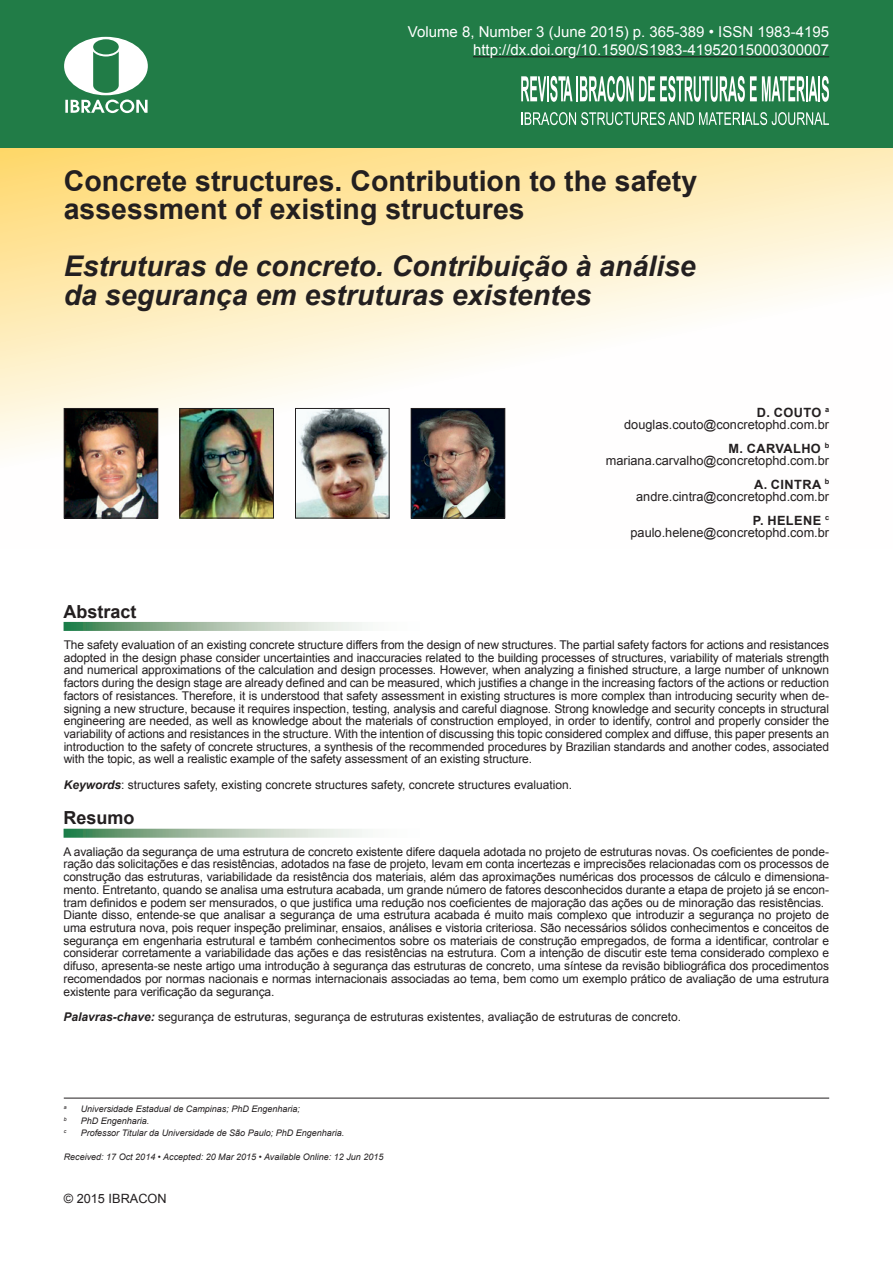
<style>
.page{position:relative;width:893px;height:1263px;background:#fff}
.page>*{position:absolute;margin:0;border:0;box-sizing:border-box;transform-origin:0 0}
.t1{font:italic 700 28.5px/28.5px "Arial";color:#231f20}
.t2{font:700 28.5px/28.5px "Arial";color:#231f20}
.t3{font:700 18px "Arial";color:#231f20}
.t4{font:15px/18px "Arial";color:#fff;text-align:right}
.t5{font:12.75px/12px "Arial";color:#231f20;text-align:right}
.t6{font:12px/12.8px "Arial";letter-spacing:-.01em;color:#231f20;text-align:justify}
.t7{font:italic 9px "Arial";color:#231f20}
.t8{font:italic 5.25px "Arial";color:#231f20}
.s1{font-weight:700}
.s2{font-weight:700;font-style:italic}
</style>
<div class="page">
<svg style="left:0;top:148px;width:893px;height:371px"></svg>
<div style="left:0;top:0;width:893px;height:148px;background:#217c47"></div>
<svg style="left:64px;top:37px;width:84px;height:76px"></svg>
<svg style="left:521px;top:76px;width:51px;height:26px"></svg>
<hr style="left:576px;top:76px;width:2px;height:25px;background:#fff">
<svg style="left:580px;top:76px;width:249px;height:26px"></svg>
<svg style="left:521px;top:112px;width:308px;height:13px"></svg>
<hr style="left:64px;top:1098px;width:765px;height:1px;background:#231f20">
<svg style="left:64px;top:622px;width:299px;height:9px;background:#a2bfa7"></svg>
<svg style="left:64px;top:829px;width:299px;height:9px;background:#a5c1a9"></svg>
<img style="left:66px;top:410px;width:90px;height:106px">
<div style="left:64px;top:408px;width:94px;height:110px;border:1px solid #231f20"></div>
<img style="left:297px;top:410px;width:90px;height:106px">
<div style="left:295px;top:408px;width:94px;height:110px;border:1px solid #231f20"></div>
<img style="left:181px;top:410px;width:91px;height:106px">
<div style="left:179px;top:408px;width:95px;height:110px;border:1px solid #231f20"></div>
<img style="left:413px;top:410px;width:90px;height:106px">
<div style="left:411px;top:408px;width:94px;height:110px;border:1px solid #231f20"></div>
<hr style="left:473px;top:56px;width:356px;height:1px;background:#231f20">
<p class="t4" style="left:408px;top:23px;width:423px">Volume 8, Number 3 (June 2015) p. 365-389 • ISSN 1983-4195 http://dx.doi.org/10.1590/S1983-41952015000300007</p>
<h1 class="t2" style="left:64px;top:167px;width:635px">Concrete structures. Contribution to the safety assessment of existing structures</h1>
<h1 class="t1" style="left:64px;top:253px;width:633px">Estruturas de concreto. Contribuição à análise da segurança em estruturas existentes</h1>
<h2 class="t3" style="left:64px;top:599px;width:75px">Abstract</h2>
<p class="t5" style="left:624px;top:406px;width:207px"><span class="s1">D. COUTO</span> <sup>a </sup>douglas.couto@concretophd.com.br</p>
<p class="t5" style="left:606px;top:442px;width:225px"><span class="s1">M. CARVALHO</span> <sup>b </sup>mariana.carvalho@concretophd.com.br</p>
<p class="t5" style="left:636px;top:478px;width:194px"><span class="s1">A. CINTRA</span> <sup>b </sup>andre.cintra@concretophd.com.br</p>
<p class="t5" style="left:630px;top:514px;width:200px"><span class="s1">P. HELENE</span> <sup>c </sup>paulo.helene@concretophd.com.br</p>
<p class="t6" style="left:64px;top:638px;width:767px">The safety evaluation of an existing concrete structure differs from the design of new structures. The partial safety factors for actions and resistances adopted in the design phase consider uncertainties and inaccuracies related to the building processes of structures, variability of materials strength and numerical approximations of the calculation and design processes. However, when analyzing a finished structure, a large number of unknown factors during the design stage are already defined and can be measured, which justifies a change in the increasing factors of the actions or reduction factors of resistances. Therefore, it is understood that safety assessment in existing structures is more complex than introducing security when de&shy;signing a new structure, because it requires inspection, testing, analysis and careful diagnose. Strong knowledge and security concepts in structural engineering are needed, as well as knowledge about the materials of construction employed, in order to identify, control and properly consider the variability of actions and resistances in the structure. With the intention of discussing this topic considered complex and diffuse, this paper presents an introduction to the safety of concrete structures, a synthesis of the recommended procedures by Brazilian standards and another codes, associated with the topic, as well a realistic example of the safety assessment of an existing structure.</p>
<p class="t6" style="left:64px;top:778px;width:510px"><span class="s2">Keywords</span>: structures safety, existing concrete structures safety, concrete structures evaluation.</p>
<h2 class="t3" style="left:64px;top:805px;width:73px">Resumo</h2>
<p class="t6" style="left:64px;top:845px;width:767px;text-align:left">A avaliação da segurança de uma estrutura de concreto existente difere daquela adotada no projeto de estruturas novas. Os coeficientes de ponde&shy;ração das solicitações e das resistências, adotados na fase de projeto, levam em conta incertezas e imprecisões relacionadas com os processos de construção das estruturas, variabilidade da resistência dos materiais, além das aproximações numéricas dos processos de cálculo e dimensiona&shy;mento. Entretanto, quando se analisa uma estrutura acabada, um grande número de fatores desconhecidos durante a etapa de projeto já se encon&shy;tram definidos e podem ser mensurados, o que justifica uma redução nos coeficientes de majoração das ações ou de minoração das resistências.<br>Diante disso, entende-se que analisar a segurança de uma estrutura acabada é muito mais complexo que introduzir a segurança no projeto de uma estrutura nova, pois requer inspeção preliminar, ensaios, análises e vistoria criteriosa. São necessários sólidos conhecimentos e conceitos de segurança em engenharia estrutural e também conhecimentos sobre os materiais de construção empregados, de forma a identificar, controlar e considerar corretamente a variabilidade das ações e das resistências na estrutura. Com a intenção de discutir este tema considerado complexo e difuso, apresenta-se neste artigo uma introdução à segurança das estruturas de concreto, uma síntese da revisão bibliográfica dos procedimentos recomendados por normas nacionais e normas internacionais associadas ao tema, bem como um exemplo prático de avaliação de uma estrutura existente para verificação da segurança.</p>
<p class="t6" style="left:64px;top:1010px;width:619px"><span class="s2">Palavras-chave:</span> segurança de estruturas, segurança de estruturas existentes, avaliação de estruturas de concreto.</p>
<p class="t8" style="left:64px;top:1103px;width:4px">a</p>
<p class="t7" style="left:81px;top:1103px;width:221px">Universidade Estadual de Campinas; PhD Engenharia;</p>
<p class="t8" style="left:64px;top:1115px;width:4px">b</p>
<p class="t7" style="left:81px;top:1115px;width:70px">PhD Engenharia.</p>
<p class="t8" style="left:64px;top:1127px;width:4px">c</p>
<p class="t7" style="left:81px;top:1127px;width:265px">Professor Titular da Universidade de São Paulo; PhD Engenharia.</p>
<p class="t7" style="left:64px;top:1151px;width:321px">Received: 17 Oct 2014 • Accepted: 20 Mar 2015 • Available Online: 12 Jun 2015</p>
<p class="t5" style="left:64px;top:1192px;width:104px">© 2015 IBRACON</p>
</div>
